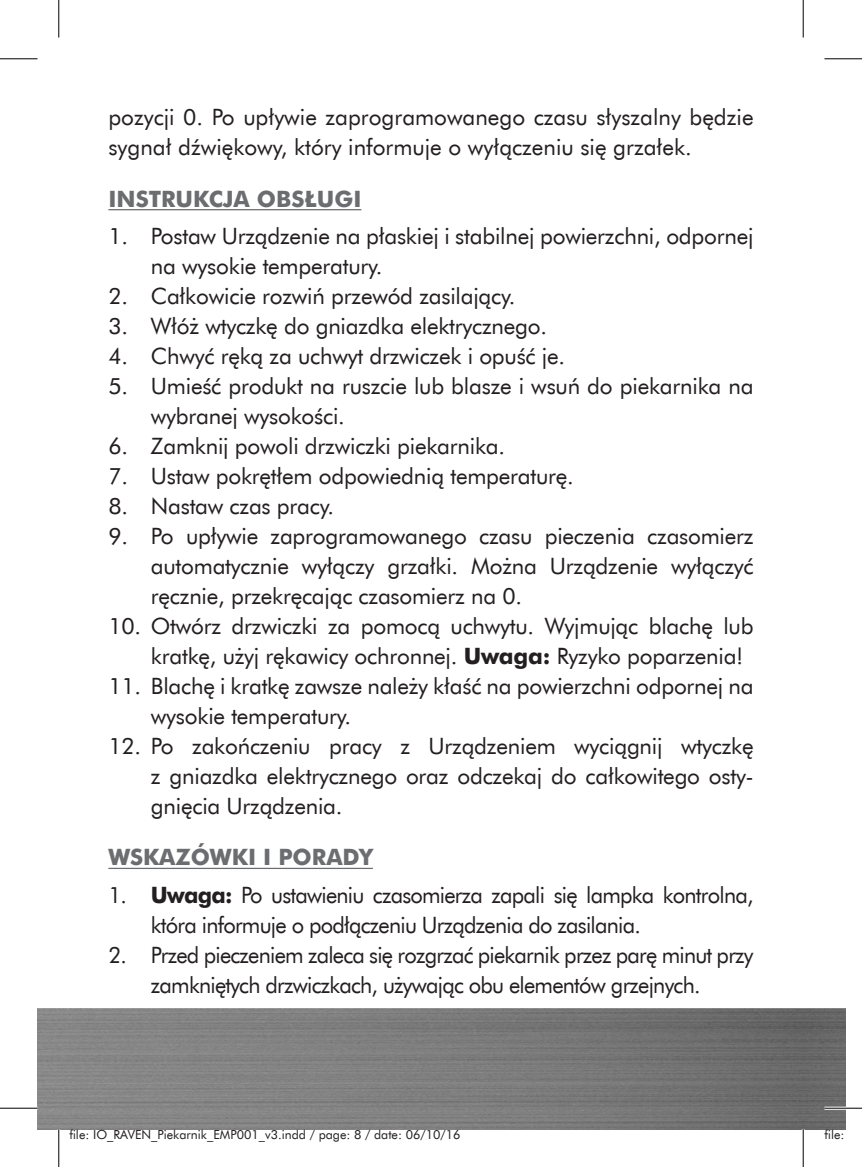
<style>
.page{position:relative;width:862px;height:1167px;background:#fff}
.page>*{position:absolute;margin:0;border:0;box-sizing:border-box;transform-origin:0 0}
.t1{font:22.5px/30px "Futura EU";letter-spacing:-.01em;color:#231f20}
.t2{font:22.5px/30px "Futura EU";letter-spacing:-.035em;color:#231f20}
.t3{font:700 22.5px "Futura EU";color:#6c6d70}
.t4{font:12.5px "Futura EU";color:#231f20}
.s1{font-weight:700}
</style>
<div class="page">
<img style="left:38px;top:1008px;width:807px;height:121px">
<hr style="left:108px;top:209px;width:253px;height:1px;background:#6c6d70">
<hr style="left:108px;top:867px;width:265px;height:2px;background:#6c6d70">
<hr style="left:824px;top:1106px;width:38px;height:3px;background:#fff">
<hr style="left:0;top:58px;width:38px;height:1px;background:#000">
<hr style="left:824px;top:58px;width:38px;height:1px;background:#000">
<hr style="left:0;top:1107px;width:38px;height:1px;background:#000">
<hr style="left:824px;top:1107px;width:38px;height:1px;background:#000">
<hr style="left:58px;top:0;width:1px;height:37px;background:#000">
<hr style="left:58px;top:1129px;width:1px;height:37px;background:#000">
<hr style="left:802px;top:0;width:1px;height:37px;background:#000">
<hr style="left:802px;top:1129px;width:1px;height:37px;background:#000">
<p class="t1" style="left:108px;top:103px;width:646px">pozycji 0. Po upływie zaprogramowanego czasu słyszalny będzie sygnał dźwiękowy, który informuje o wyłączeniu się grzałek.</p>
<p class="t3" style="left:108px;top:185px;width:254px">INSTRUKCJA OBSŁUGI</p>
<p class="t1" style="left:151px;top:221px;width:604px;text-indent:-43px">1. Postaw Urządzenie na płaskiej i stabilnej powierzchni, odpornej na wysokie temperatury.</p>
<p class="t1" style="left:108px;top:281px;width:408px">2. Całkowicie rozwiń przewód zasilający.</p>
<p class="t1" style="left:108px;top:311px;width:440px">3. Włóż wtyczkę do gniazdka elektrycznego.</p>
<p class="t1" style="left:108px;top:341px;width:458px">4. Chwyć ręką za uchwyt drzwiczek i opuść je.</p>
<p class="t1" style="left:151px;top:371px;width:604px;text-indent:-43px">5. Umieść produkt na ruszcie lub blasze i wsuń do piekarnika na wybranej wysokości.</p>
<p class="t1" style="left:108px;top:431px;width:398px">6. Zamknij powoli drzwiczki piekarnika.</p>
<p class="t1" style="left:108px;top:461px;width:467px">7. Ustaw pokrętłem odpowiednią temperaturę.</p>
<p class="t1" style="left:108px;top:491px;width:227px">8. Nastaw czas pracy.</p>
<p class="t1" style="left:151px;top:521px;width:604px;text-align:justify;text-indent:-43px">9. Po upływie zaprogramowanego czasu pieczenia czasomierz automatycznie wyłączy grzałki. Można Urządzenie wyłączyć ręcznie, przekręcając czasomierz na 0.</p>
<p class="t1" style="left:151px;top:611px;width:604px;text-indent:-43px">10. Otwórz drzwiczki za pomocą uchwytu. Wyjmując blachę lub kratkę, użyj rękawicy ochronnej. <span class="s1">Uwaga:</span> Ryzyko poparzenia!</p>
<p class="t1" style="left:151px;top:671px;width:604px;text-indent:-43px">11. Blachę i kratkę zawsze należy kłaść na powierzchni odpornej na wysokie temperatury.</p>
<p class="t1" style="left:151px;top:731px;width:604px;text-align:justify;text-indent:-43px">12. Po zakończeniu pracy z Urządzeniem wyciągnij wtyczkę z gniazdka elektrycznego oraz odczekaj do całkowitego osty&shy;gnięcia Urządzenia.</p>
<p class="t3" style="left:108px;top:843px;width:266px">WSKAZÓWKI I PORADY</p>
<p class="t2" style="left:151px;top:880px;width:604px;text-indent:-43px">1. <span class="s1">Uwaga:</span> Po ustawieniu czasomierza zapali się lampka kontrolna, która informuje o podłączeniu Urządzenia do zasilania.</p>
<p class="t2" style="left:108px;top:940px;width:646px;text-align:center">2. Przed pieczeniem zaleca się rozgrzać piekarnik przez parę minut przy zamkniętych drzwiczkach, używając obu elementów grzejnych.</p>
<p class="t4" style="left:69px;top:1126px;width:392px">file: IO_RAVEN_Piekarnik_EMP001_v3.indd / page: 8 / date: 06/10/16</p>
<p class="t4" style="left:824px;top:1126px;width:39px">file: IO</p>
</div>
